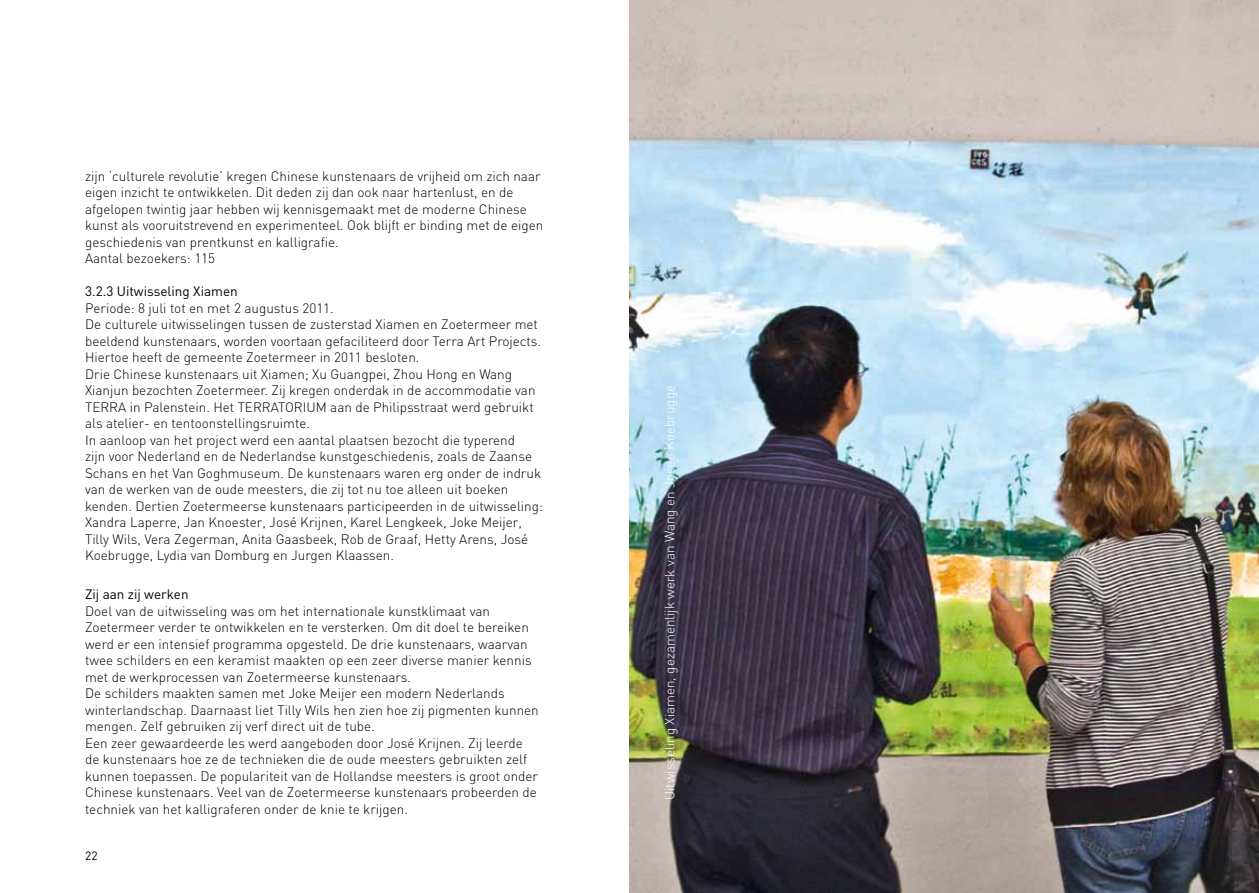
<style>
.page{position:relative;width:1259px;height:893px;background:#fff}
.page>*{position:absolute;margin:0;border:0;box-sizing:border-box;transform-origin:0 0}
.t1{font:300 13.5px/16.5px "DIN";color:#000}
.t2{font:300 13.5px "DIN";color:#fff}
.t3{font:13.5px "DIN";color:#000}
.t4{font:12px "DIN";color:#000}
</style>
<div class="page">
<img style="left:629px;top:0;width:630px;height:893px">
<p class="t1" style="left:85px;top:168px;width:460px">zijn ‘culturele revolutie’ kregen Chinese kunstenaars de vrijheid om zich naar eigen inzicht te ontwikkelen. Dit deden zij dan ook naar hartenlust, en de afgelopen twintig jaar hebben wij kennisgemaakt met de moderne Chinese kunst als vooruitstrevend en experimenteel. Ook blijft er binding met de eigen geschiedenis van prentkunst en kalligrafie.<br>Aantal bezoekers: 115</p>
<p class="t3" style="left:85px;top:283px;width:154px">3.2.3 Uitwisseling Xiamen</p>
<p class="t1" style="left:85px;top:300px;width:459px">Periode: 8 juli tot en met 2 augustus 2011.<br>De culturele uitwisselingen tussen de zusterstad Xiamen en Zoetermeer met beeldend kunstenaars, worden voortaan gefaciliteerd door Terra Art Projects.<br>Hiertoe heeft de gemeente Zoetermeer in 2011 besloten.<br>Drie Chinese kunstenaars uit Xiamen; Xu Guangpei, Zhou Hong en Wang Xianjun bezochten Zoetermeer. Zij kregen onderdak in de accommodatie van TERRA in Palenstein. Het TERRATORIUM aan de Philipsstraat werd gebruikt als atelier- en tentoonstellingsruimte.<br>In aanloop van het project werd een aantal plaatsen bezocht die typerend<br>zijn voor Nederland en de Nederlandse kunstgeschiedenis, zoals de Zaanse Schans en het Van Goghmuseum. De kunstenaars waren erg onder de indruk van de werken van de oude meesters, die zij tot nu toe alleen uit boeken kenden. Dertien Zoetermeerse kunstenaars participeerden in de uitwisseling:<br>Xandra Laperre, Jan Knoester, José Krijnen, Karel Lengkeek, Joke Meijer, Tilly Wils, Vera Zegerman, Anita Gaasbeek, Rob de Graaf, Hetty Arens, José Koebrugge, Lydia van Domburg en Jurgen Klaassen.</p>
<p class="t3" style="left:85px;top:586px;width:105px">Zij aan zij werken</p>
<p class="t1" style="left:85px;top:603px;width:455px">Doel van de uitwisseling was om het internationale kunstklimaat van Zoetermeer verder te ontwikkelen en te versterken. Om dit doel te bereiken werd er een intensief programma opgesteld. De drie kunstenaars, waarvan twee schilders en een keramist maakten op een zeer diverse manier kennis met de werkprocessen van Zoetermeerse kunstenaars.<br>De schilders maakten samen met Joke Meijer een modern Nederlands winterlandschap. Daarnaast liet Tilly Wils hen zien hoe zij pigmenten kunnen mengen. Zelf gebruiken zij verf direct uit de tube.<br>Een zeer gewaardeerde les werd aangeboden door José Krijnen. Zij leerde de kunstenaars hoe ze de technieken die de oude meesters gebruikten zelf kunnen toepassen. De populariteit van de Hollandse meesters is groot onder Chinese kunstenaars. Veel van de Zoetermeerse kunstenaars probeerden de techniek van het kalligraferen onder de knie te krijgen.</p>
<p class="t4" style="left:85px;top:848px;width:14px">22</p>
<p class="t2" style="left:661px;top:800px;width:417px;rotate:-90deg">Uitwisseling Xiamen, gezamenlijk werk van Wang en Josee Koebrugge</p>
</div>
